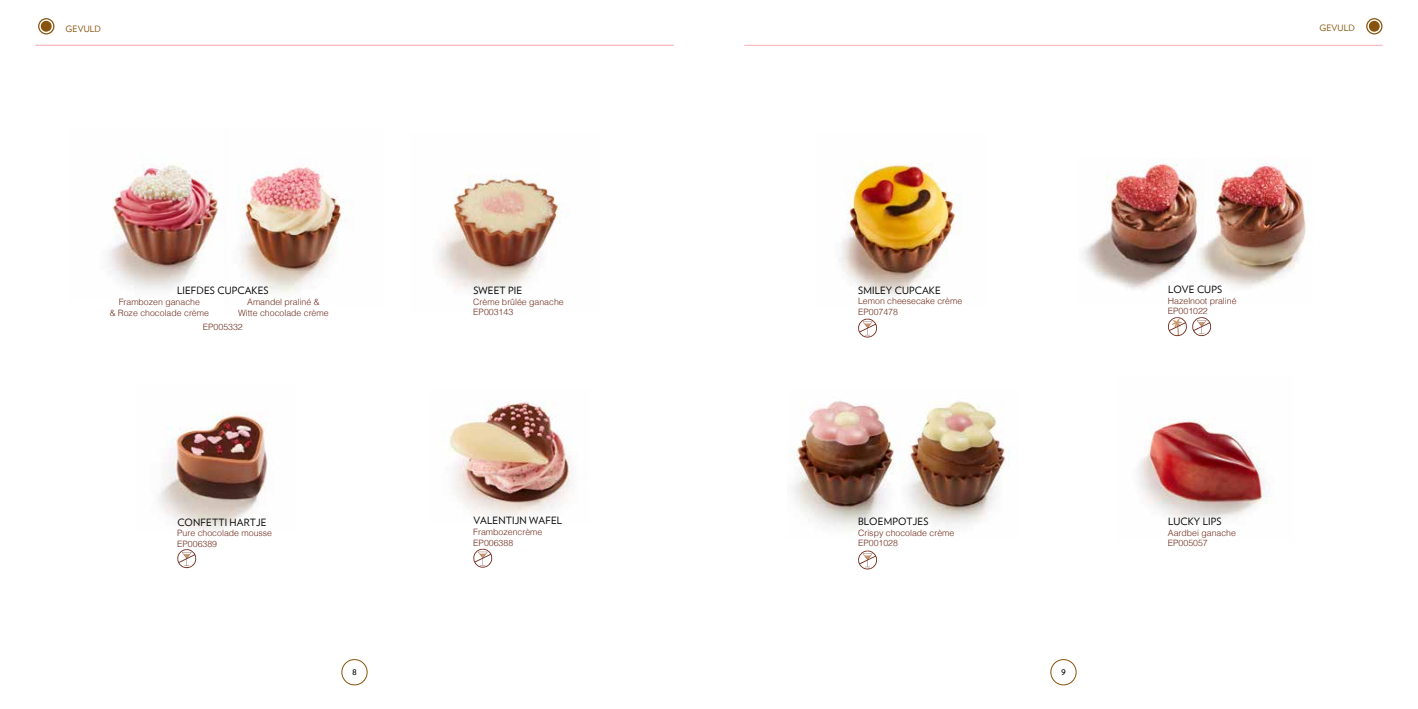
<style>
.page{position:relative;width:1418px;height:709px;background:#fff}
.page>*{position:absolute;margin:0;border:0;box-sizing:border-box;transform-origin:0 0}
.t1{font:10px "Verlag";letter-spacing:.015em;color:#000}
.t2{font:300 8.75px/10.5px "Helvetica";color:#6f2b1d}
.t3{font:8.75px "Verlag";letter-spacing:.015em;color:#87530d}
</style>
<div class="page">
<div style="left:341px;top:659px;width:26px;height:26px;border:1px solid #87530d;border-radius:50%"></div>
<div style="left:1050px;top:659px;width:26px;height:26px;border:1px solid #87530d;border-radius:50%"></div>
<img style="left:839px;top:163px;width:123px;height:133px">
<img style="left:158px;top:413px;width:110px;height:117px">
<img style="left:442px;top:401px;width:129px;height:116px">
<hr style="left:35px;top:45px;width:638px;height:1px;background:#f9bcc6">
<img style="left:107px;top:156px;width:113px;height:133px">
<img style="left:240px;top:163px;width:109px;height:130px">
<svg style="left:473px;top:548px;width:19px;height:19px"></svg>
<svg style="left:177px;top:549px;width:19px;height:19px"></svg>
<svg style="left:858px;top:318px;width:19px;height:19px"></svg>
<img style="left:438px;top:174px;width:130px;height:117px">
<div style="left:38px;top:18px;width:16px;height:16px;border:1px solid #87530d;border-radius:50%"></div>
<div style="left:41px;top:21px;width:10px;height:10px;background:#87530d;border-radius:50%"></div>
<div style="left:41px;top:21px;width:11px;height:11px;border:1px solid #87530d;border-radius:50%"></div>
<hr style="left:744px;top:45px;width:638px;height:1px;background:#f9bcc6">
<div style="left:1366px;top:18px;width:16px;height:16px;border:1px solid #87530d;border-radius:50%"></div>
<div style="left:1369px;top:21px;width:9px;height:10px;background:#87530d;border-radius:50%"></div>
<div style="left:1368px;top:21px;width:11px;height:11px;border:1px solid #87530d;border-radius:50%"></div>
<img style="left:1084px;top:161px;width:103px;height:129px">
<img style="left:1187px;top:163px;width:119px;height:125px">
<svg style="left:1168px;top:317px;width:43px;height:19px"></svg>
<img style="left:790px;top:401px;width:220px;height:130px">
<svg style="left:858px;top:550px;width:19px;height:19px"></svg>
<img style="left:1138px;top:418px;width:132px;height:102px">
<p class="t3" style="left:66px;top:22px;width:37px">GEVULD</p>
<p class="t1" style="left:177px;top:283px;width:93px">LIEFDES CUPCAKES</p>
<p class="t2" style="left:203px;top:322px;width:41px">EP005332</p>
<p class="t2" style="left:110px;top:297px;width:101px;text-align:center">Frambozen ganache<br>&amp; Roze chocolade crème</p>
<p class="t2" style="left:238px;top:297px;width:92px;text-align:center">Amandel praliné &amp;<br>Witte chocolade crème</p>
<p class="t1" style="left:473px;top:283px;width:50px">SWEET PIE</p>
<p class="t2" style="left:473px;top:296px;width:92px">Crème brûlée ganache<br>EP003143</p>
<p class="t1" style="left:858px;top:282px;width:84px">SMILEY CUPCAKE</p>
<p class="t2" style="left:858px;top:295px;width:106px">Lemon cheesecake crème<br>EP007478</p>
<p class="t1" style="left:177px;top:514px;width:91px">CONFETTI HARTJE</p>
<p class="t2" style="left:177px;top:527px;width:96px">Pure chocolade mousse<br>EP006389</p>
<p class="t1" style="left:473px;top:513px;width:90px">VALENTIJN WAFEL</p>
<p class="t2" style="left:473px;top:526px;width:71px">Frambozencrème<br>EP006388</p>
<p class="t1" style="left:858px;top:514px;width:72px">BLOEMPOTJES</p>
<p class="t2" style="left:858px;top:527px;width:98px">Crispy chocolade crème<br>EP001028</p>
<p class="t1" style="left:352px;top:664px;width:6px">8</p>
<p class="t1" style="left:1061px;top:664px;width:6px">9</p>
<p class="t3" style="left:1319px;top:21px;width:37px">GEVULD</p>
<p class="t1" style="left:1167px;top:282px;width:56px">LOVE CUPS</p>
<p class="t2" style="left:1167px;top:295px;width:70px">Hazelnoot praliné<br>EP001022</p>
<p class="t1" style="left:1167px;top:514px;width:55px">LUCKY LIPS</p>
<p class="t2" style="left:1167px;top:527px;width:70px">Aardbei ganache<br>EP005057</p>
</div>
